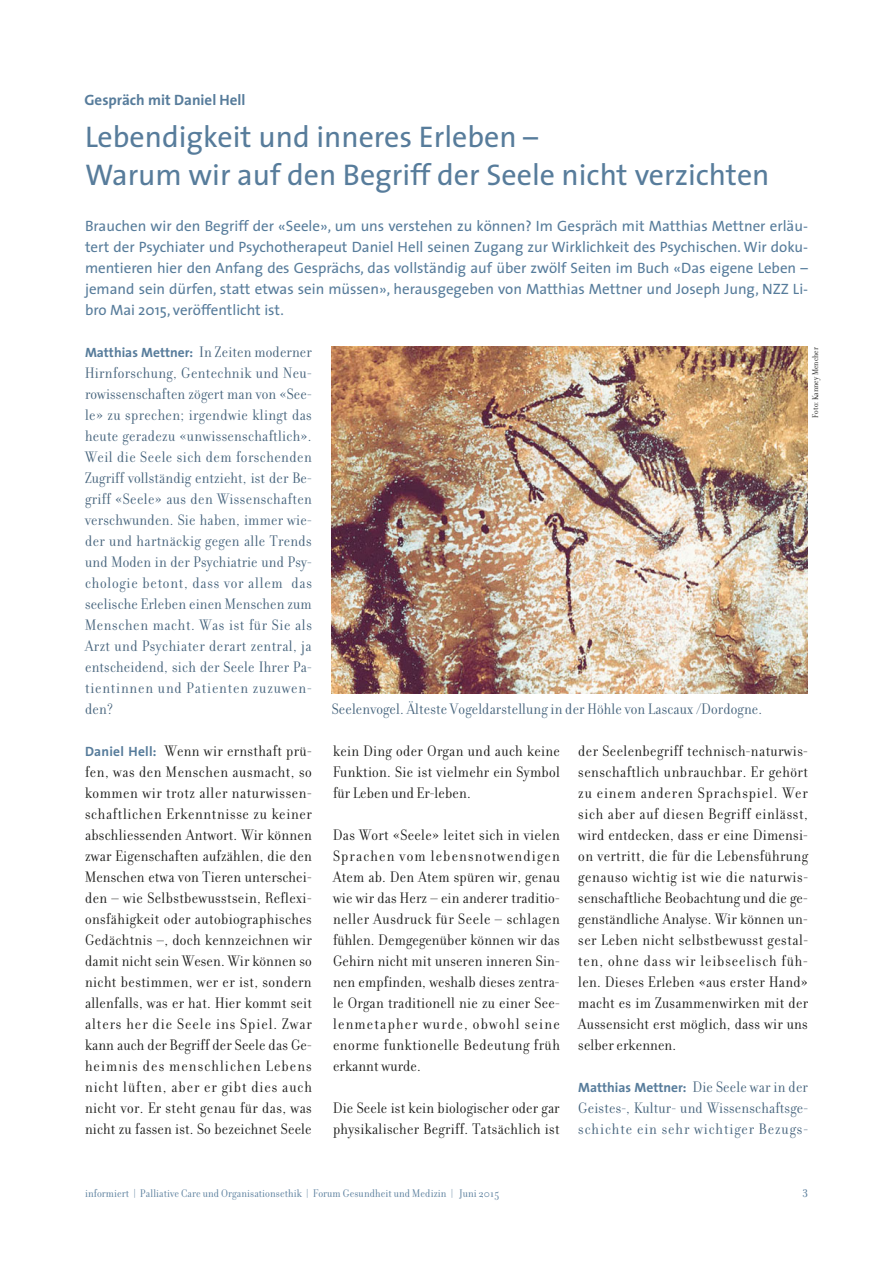
<style>
.page{position:relative;width:893px;height:1263px;background:#fff}
.page>*{position:absolute;margin:0;border:0;box-sizing:border-box;transform-origin:0 0}
.t1{font:30px/37.5px "The Sans";color:#577c9b}
.t2{font:16.5px/21px "Filosofia Grand";letter-spacing:.015em;color:#1a1a18;text-align:justify}
.t3{font:16.5px/21px "Filosofia Grand";letter-spacing:.015em;color:#44627b;text-align:justify}
.t4{font:16.5px "Filosofia Grand All SC";color:#577c9b}
.t5{font:15px/21px "The Sans";color:#577c9b;text-align:justify}
.t6{font:700 15px "The Sans";color:#577c9b}
.t7{font:700 13.5px "The Sans";color:#577c9b}
.t8{font:12px "Filosofia Grand";letter-spacing:.01em;color:#577c9b}
.t9{font:9px "Filosofia Grand";letter-spacing:.01em;color:#1a1a18}
.s1{font-family:"Filosofia Grand";font-weight:400;font-size:16.5px;color:#44627b}
.s2{font-family:"The Sans";font-weight:700;font-size:13.5px;color:#577c9b}
</style>
<div class="page">
<img style="left:332px;top:346px;width:476px;height:347px">
<p class="t6" style="left:84px;top:94px;width:163px">Gespräch mit Daniel Hell</p>
<h1 class="t1" style="left:85px;top:121px;width:686px">Lebendigkeit und inneres Erleben –<br>Warum wir auf den Begriff der Seele nicht verzichten</h1>
<p class="t5" style="left:85px;top:217px;width:725px">Brauchen wir den Begriff der «Seele», um uns verstehen zu können? Im Gespräch mit Matthias Mettner erläu&shy;tert der Psychiater und Psychotherapeut Daniel Hell seinen Zugang zur Wirklichkeit des Psychischen. Wir doku&shy;mentieren hier den Anfang des Gesprächs, das vollständig auf über zwölf Seiten im Buch «Das eigene Leben – jemand sein dürfen, statt etwas sein müssen», herausgegeben von Matthias Mettner und Joseph Jung, NZZ Li&shy;bro Mai 2015, veröffentlicht ist.</p>
<p class="t7" style="left:85px;top:347px;width:228px">Matthias Mettner: <span class="s1">In Zeiten moderner</span></p>
<p class="t3" style="left:85px;top:364px;width:228px">Hirnforschung, Gentechnik und Neu&shy;rowissenschaften zögert man von «See&shy;le» zu sprechen; irgendwie klingt das heute geradezu «unwissenschaftlich».<br>Weil die Seele sich dem forschenden Zugriff vollständig entzieht, ist der Be&shy;griff «Seele» aus den Wissenschaften verschwunden. Sie haben, immer wie&shy;der und hartnäckig gegen alle Trends und Moden in der Psychiatrie und Psy&shy;chologie betont, dass vor allem das seelische Erleben einen Menschen zum Menschen macht. Was ist für Sie als Arzt und Psychiater derart zentral, ja entscheidend, sich der Seele Ihrer Pa&shy;tientinnen und Patienten zuzuwen&shy;den?</p>
<p class="t2" style="left:85px;top:742px;width:228px"><span class="s2">Daniel Hell:</span> Wenn wir ernsthaft prü&shy;fen, was den Menschen ausmacht, so kommen wir trotz aller naturwissen&shy;schaftlichen Erkenntnisse zu keiner abschliessenden Antwort. Wir können zwar Eigenschaften aufzählen, die den Menschen etwa von Tieren unterschei&shy;den – wie Selbstbewusstsein, Reflexi&shy;onsfähigkeit oder autobiographisches Gedächtnis –, doch kennzeichnen wir damit nicht sein Wesen. Wir können so nicht bestimmen, wer er ist, sondern allenfalls, was er hat. Hier kommt seit alters her die Seele ins Spiel. Zwar kann auch der Begriff der Seele das Ge&shy;heimnis des menschlichen Lebens nicht lüften, aber er gibt dies auch nicht vor. Er steht genau für das, was nicht zu fassen ist. So bezeichnet Seele</p>
<p class="t2" style="left:333px;top:742px;width:228px">kein Ding oder Organ und auch keine Funktion. Sie ist vielmehr ein Symbol für Leben und Er-leben.</p>
<p class="t9" style="left:812px;top:418px;width:72px;rotate:-90deg">Foto: Kanney Mencher</p>
<p class="t3" style="left:332px;top:700px;width:432px">Seelenvogel. Älteste Vogeldarstellung in der Höhle von Lascaux /Dordogne.</p>
<p class="t2" style="left:578px;top:743px;width:231px">der Seelenbegriff technisch-naturwis&shy;senschaftlich unbrauchbar. Er gehört zu einem anderen Sprachspiel. Wer sich aber auf diesen Begriff einlässt, wird entdecken, dass er eine Dimensi&shy;on vertritt, die für die Lebensführung genauso wichtig ist wie die naturwis&shy;senschaftliche Beobachtung und die ge&shy;genständliche Analyse. Wir können un&shy;ser Leben nicht selbstbewusst gestal&shy;ten, ohne dass wir leibseelisch füh&shy;len. Dieses Erleben «aus erster Hand» macht es im Zusammenwirken mit der Aussensicht erst möglich, dass wir uns selber erkennen.</p>
<p class="t7" style="left:578px;top:1082px;width:231px">Matthias Mettner: <span class="s1">Die Seele war in der</span></p>
<p class="t3" style="left:578px;top:1099px;width:231px">Geistes-, Kultur- und Wissenschaftsge&shy;schichte ein sehr wichtiger Bezugs-</p>
<p class="t2" style="left:333px;top:826px;width:228px">Das Wort «Seele» leitet sich in vielen Sprachen vom lebensnotwendigen Atem ab. Den Atem spüren wir, genau wie wir das Herz – ein anderer traditio&shy;neller Ausdruck für Seele – schlagen fühlen. Demgegenüber können wir das Gehirn nicht mit unseren inneren Sin&shy;nen empfinden, weshalb dieses zentra&shy;le Organ traditionell nie zu einer See&shy;lenmetapher wurde, obwohl seine enorme funktionelle Bedeutung früh erkannt wurde.</p>
<p class="t2" style="left:333px;top:1100px;width:228px">Die Seele ist kein biologischer oder gar physikalischer Begriff. Tatsächlich ist</p>
<p class="t8" style="left:85px;top:1189px;width:416px">informiert | Palliative Care und Organisationsethik | Forum Gesundheit und Medizin | Juni 2015</p>
<p class="t4" style="left:802px;top:1186px;width:7px">3</p>
</div>
